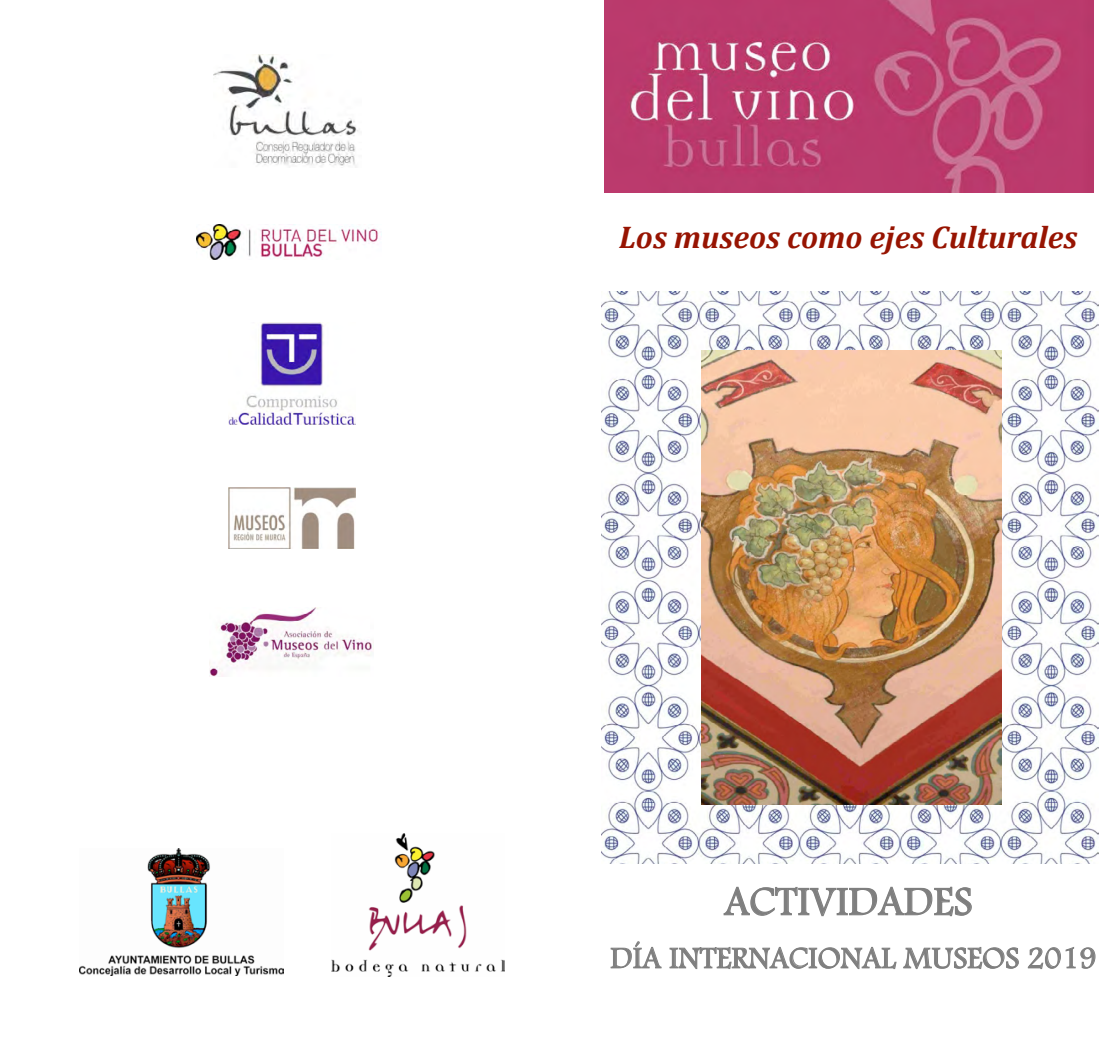
<style>
.page{position:relative;width:1111px;height:1038px;background:#fff}
.page>*{position:absolute;margin:0;border:0;box-sizing:border-box;transform-origin:0 0}
.t1{font:42px "Andalus";color:#7f7f7f}
.t2{font:italic 700 31.5px "Cambria";color:#971402}
.t3{font:31.5px "Andalus";color:#7f7f7f}
</style>
<div class="page">
<img style="left:79px;top:848px;width:205px;height:127px">
<img style="left:332px;top:833px;width:173px;height:143px">
<img style="left:228px;top:487px;width:127px;height:62px">
<img style="left:209px;top:607px;width:165px;height:69px">
<img style="left:214px;top:54px;width:145px;height:113px">
<img style="left:228px;top:323px;width:127px;height:101px">
<img style="left:196px;top:224px;width:186px;height:36px">
<img style="left:602px;top:292px;width:497px;height:572px">
<svg style="left:723px;top:886px;width:249px;height:31px"></svg>
<svg style="left:610px;top:941px;width:52px;height:27px"></svg>
<svg style="left:669px;top:946px;width:228px;height:23px"></svg>
<svg style="left:903px;top:947px;width:116px;height:23px"></svg>
<svg style="left:1027px;top:947px;width:69px;height:22px"></svg>
<img style="left:604px;top:0;width:490px;height:193px">
<img style="left:702px;top:350px;width:299px;height:454px">
<p class="t2" style="left:619px;top:215px;width:460px">Los museos como ejes Culturales</p>
<h1 class="t1" style="left:724px;top:871px;width:250px">ACTIVIDADES</h1>
<p class="t3" style="left:610px;top:935px;width:488px">DÍA INTERNACIONAL MUSEOS 2019</p>
</div>
